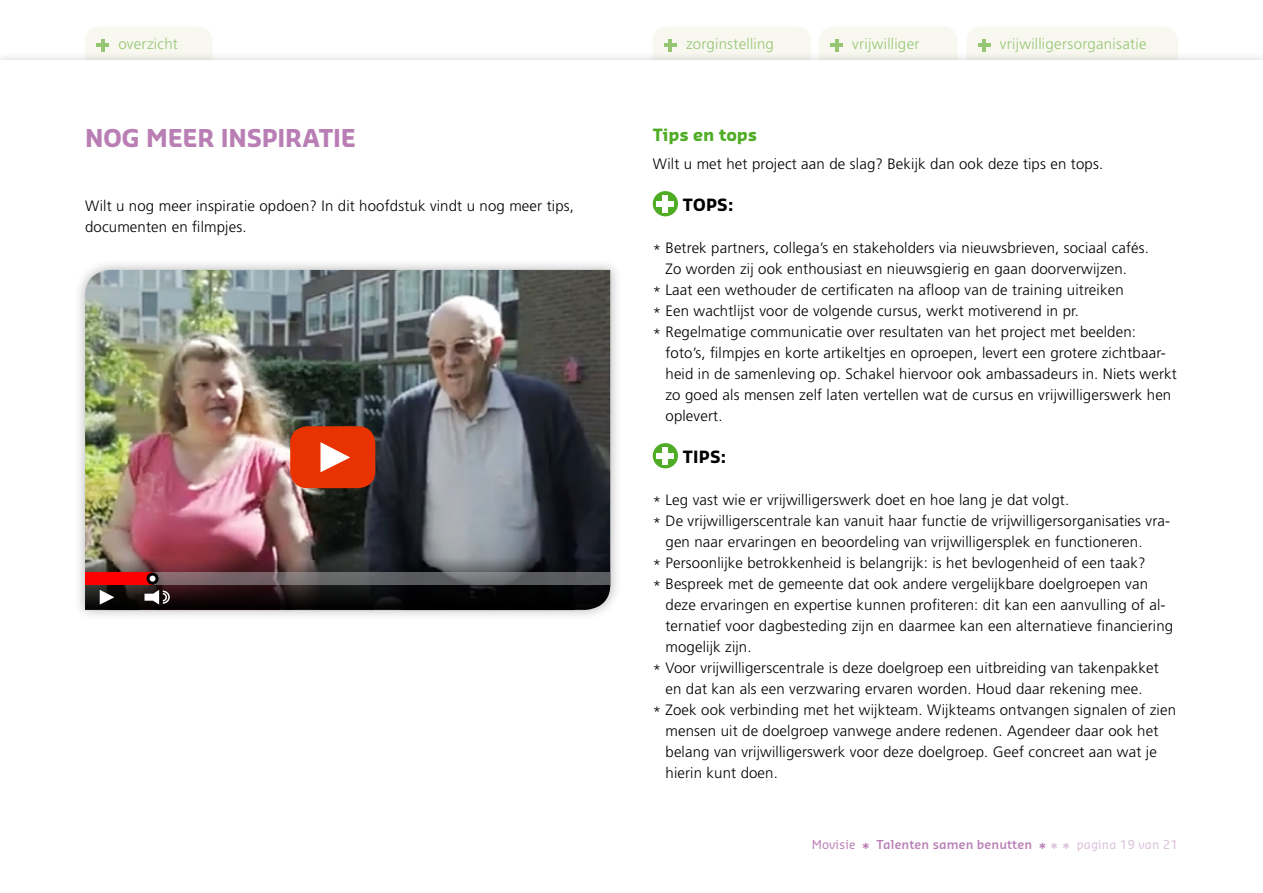
<style>
.page{position:relative;width:1263px;height:893px;background:#fff}
.page>*{position:absolute;margin:0;border:0;box-sizing:border-box;transform-origin:0 0}
.t1{font:700 24px "Sansa";letter-spacing:-.01em;color:#b97fb5}
.t2{font:700 16.5px "Sansa";letter-spacing:.005em;color:#4fac25}
.t3{font:700 16.5px "Sansa";letter-spacing:.01em;color:#000}
.t4{font:300 15px/21px "Frutiger";letter-spacing:.01em;color:#000}
.t5{font:300 15px "Frutiger";letter-spacing:.015em;color:#96c673}
.t6{font:600 12px "Sansa";letter-spacing:.01em;color:#b97fb5}
.s1{font-weight:400}
.s2{font-size:15px}
.s3{font-size:15px;color:#dac1dc}
.s4{font-weight:400;color:#dac1dc}
</style>
<div class="page">
<div style="left:967px;top:27px;width:211px;height:23px;background:#f8f8f1"></div>
<hr style="left:982px;top:39px;width:4px;height:12px;background:#96c673">
<hr style="left:978px;top:43px;width:12px;height:4px;background:#96c673">
<div style="left:819px;top:27px;width:139px;height:23px;background:#f8f8f1"></div>
<hr style="left:830px;top:43px;width:13px;height:4px;background:#96c673">
<div style="left:653px;top:27px;width:158px;height:23px;background:#f8f8f1"></div>
<hr style="left:668px;top:39px;width:4px;height:12px;background:#96c673">
<hr style="left:664px;top:43px;width:13px;height:4px;background:#96c673">
<div style="left:85px;top:27px;width:127px;height:23px;background:#f8f8f1"></div>
<hr style="left:101px;top:39px;width:4px;height:12px;background:#96c673">
<hr style="left:96px;top:43px;width:13px;height:4px;background:#96c673">
<div style="left:73px;top:258px;width:549px;height:364px;background:#000;opacity:.3"></div>
<img style="left:85px;top:270px;width:525px;height:286px">
<div style="left:290px;top:426px;width:85px;height:62px;background:#e83300;border-radius:17px"></div>
<svg style="left:320px;top:442px;width:30px;height:30px"></svg>
<svg style="left:85px;top:556px;width:525px;height:54px;background:#3f2f31"></svg>
<div style="left:653px;top:191px;width:25px;height:25px;background:#4fac25;border-radius:50%"></div>
<div style="left:663px;top:195px;width:5px;height:17px;background:#fff"></div>
<div style="left:657px;top:201px;width:17px;height:5px;background:#fff"></div>
<div style="left:653px;top:443px;width:25px;height:25px;background:#4fac25;border-radius:50%"></div>
<div style="left:663px;top:447px;width:5px;height:17px;background:#fff"></div>
<div style="left:657px;top:453px;width:17px;height:5px;background:#fff"></div>
<p class="t5" style="left:118px;top:36px;width:61px">overzicht</p>
<p class="t5" style="left:686px;top:36px;width:89px">zorginstelling</p>
<p class="t5" style="left:852px;top:36px;width:69px">vrijwilliger</p>
<p class="t5" style="left:1000px;top:36px;width:148px">vrijwilligersorganisatie</p>
<h1 class="t1" style="left:85px;top:123px;width:273px">NOG MEER INSPIRATIE</h1>
<p class="t4" style="left:85px;top:195px;width:490px">Wilt u nog meer inspiratie opdoen? In dit hoofdstuk vindt u nog meer tips, documenten en filmpjes.</p>
<p class="t2" style="left:653px;top:125px;width:106px">Tips en tops</p>
<p class="t4" style="left:653px;top:153px;width:452px">Wilt u met het project aan de slag? Bekijk dan ook deze tips en tops.</p>
<p class="t3" style="left:683px;top:195px;width:52px">TOPS:</p>
<p class="t4" style="left:653px;top:237px;width:498px">* Betrek partners, collega’s en stakeholders via nieuwsbrieven, sociaal cafés.</p>
<p class="t4" style="left:665px;top:258px;width:463px">Zo worden zij ook enthousiast en nieuwsgierig en gaan doorverwijzen.</p>
<p class="t4" style="left:653px;top:279px;width:472px">* Laat een wethouder de certificaten na afloop van de training uitreiken</p>
<p class="t4" style="left:653px;top:300px;width:428px">* Een wachtlijst voor de volgende cursus, werkt motiverend in pr.</p>
<p class="t4" style="left:653px;top:321px;width:485px">* Regelmatige communicatie over resultaten van het project met beelden:</p>
<p class="t4" style="left:665px;top:342px;width:502px">foto’s, filmpjes en korte artikeltjes en oproepen, levert een grotere zichtbaar-</p>
<p class="t4" style="left:665px;top:363px;width:513px">heid in de samenleving op. Schakel hiervoor ook ambassadeurs in. Niets werkt</p>
<p class="t4" style="left:665px;top:384px;width:507px">zo goed als mensen zelf laten vertellen wat de cursus en vrijwilligerswerk hen</p>
<p class="t4" style="left:665px;top:405px;width:59px">oplevert.</p>
<p class="t3" style="left:683px;top:447px;width:45px">TIPS:</p>
<p class="t4" style="left:653px;top:489px;width:418px">* Leg vast wie er vrijwilligerswerk doet en hoe lang je dat volgt.</p>
<p class="t4" style="left:653px;top:510px;width:519px">* De vrijwilligerscentrale kan vanuit haar functie de vrijwilligersorganisaties vra-</p>
<p class="t4" style="left:665px;top:531px;width:479px">gen naar ervaringen en beoordeling van vrijwilligersplek en functioneren.</p>
<p class="t4" style="left:653px;top:552px;width:494px">* Persoonlijke betrokkenheid is belangrijk: is het bevlogenheid of een taak?</p>
<p class="t4" style="left:653px;top:573px;width:497px">* Bespreek met de gemeente dat ook andere vergelijkbare doelgroepen van</p>
<p class="t4" style="left:665px;top:594px;width:501px">deze ervaringen en expertise kunnen profiteren: dit kan een aanvulling of al-</p>
<p class="t4" style="left:665px;top:615px;width:509px">ternatief voor dagbesteding zijn en daarmee kan een alternatieve financiering</p>
<p class="t4" style="left:665px;top:636px;width:88px">mogelijk zijn.</p>
<p class="t4" style="left:653px;top:657px;width:508px">* Voor vrijwilligerscentrale is deze doelgroep een uitbreiding van takenpakket</p>
<p class="t4" style="left:665px;top:678px;width:478px">en dat kan als een verzwaring ervaren worden. Houd daar rekening mee.</p>
<p class="t4" style="left:653px;top:699px;width:525px">* Zoek ook verbinding met het wijkteam. Wijkteams ontvangen signalen of zien</p>
<p class="t4" style="left:665px;top:720px;width:494px">mensen uit de doelgroep vanwege andere redenen. Agendeer daar ook het</p>
<p class="t4" style="left:665px;top:741px;width:493px">belang van vrijwilligerswerk voor deze doelgroep. Geef concreet aan wat je</p>
<p class="t4" style="left:665px;top:762px;width:114px">hierin kunt doen.</p>
<p class="t6" style="left:812px;top:837px;width:368px"><span class="s1">Movisie</span> <span class="s2">*</span> Talenten samen benutten <span class="s2">*</span> <span class="s3">* *</span> <span class="s4">pagina 19 van 21</span></p>
</div>
